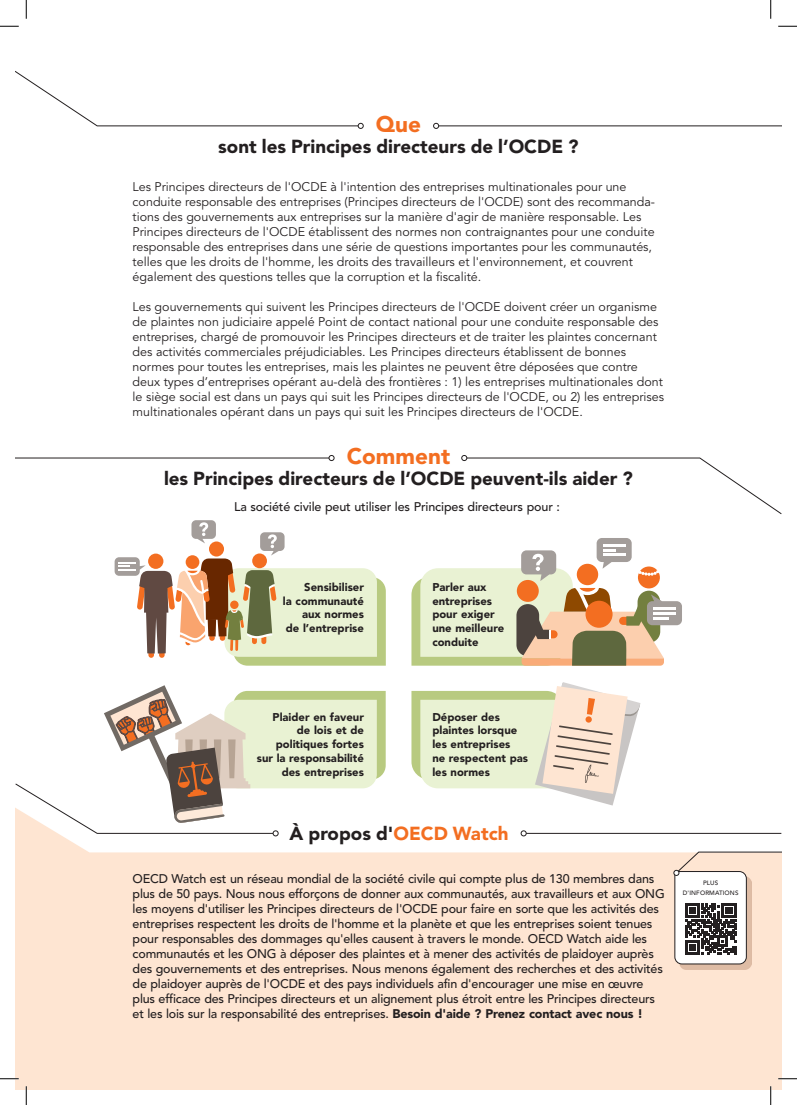
<style>
.page{position:relative;width:797px;height:1105px;background:#fff}
.page>*{position:absolute;margin:0;border:0;box-sizing:border-box;transform-origin:0 0}
.t1{font:900 22.5px "Avenir LT Std";color:#f36e21}
.t2{font:900 18.75px "Avenir LT Std";color:#231f20}
.t3{font:12.5px/15px "Avenir LT Std";color:#231f20}
.t4{font:500 12.5px/15px "Avenir LT Std";letter-spacing:-.015em;color:#231f20}
.t5{font:900 11.25px/13.8px "Avenir LT Std";color:#231f20}
.t6{font:500 6.25px/9.6px "Avenir LT Std";letter-spacing:.02em;color:#231f20;text-align:center}
.s1{color:#f36e21}
.s2{font-weight:900}
</style>
<div class="page">
<svg style="left:16px;top:805px;width:765px;height:284px;background:#fee8d7"></svg>
<hr style="left:436px;top:126px;width:345px;height:1px;background:#231f20">
<svg style="left:433px;top:123px;width:6px;height:6px"></svg>
<svg style="left:16px;top:71px;width:347px;height:58px"></svg>
<hr style="left:16px;top:458px;width:315px;height:1px;background:#231f20">
<svg style="left:329px;top:455px;width:5px;height:6px"></svg>
<svg style="left:461px;top:455px;width:320px;height:59px"></svg>
<hr style="left:523px;top:833px;width:258px;height:1px;background:#231f20">
<svg style="left:521px;top:831px;width:5px;height:5px"></svg>
<svg style="left:16px;top:685px;width:370px;height:151px"></svg>
<svg style="left:411px;top:682px;width:229px;height:123px"></svg>
<svg style="left:411px;top:538px;width:271px;height:128px"></svg>
<svg style="left:115px;top:520px;width:271px;height:146px"></svg>
<img style="left:679px;top:964px;width:72px;height:5px">
<svg style="left:673px;top:852px;width:108px;height:112px"></svg>
<div style="left:678px;top:880px;width:64px;height:14px;background:#fff"></div>
<svg style="left:0;top:25px;width:19px;height:2px"></svg>
<svg style="left:778px;top:25px;width:19px;height:2px"></svg>
<svg style="left:0;top:1078px;width:19px;height:1px"></svg>
<svg style="left:778px;top:1078px;width:19px;height:1px"></svg>
<svg style="left:25px;top:0;width:2px;height:19px"></svg>
<svg style="left:25px;top:1086px;width:2px;height:19px"></svg>
<svg style="left:770px;top:0;width:1px;height:19px"></svg>
<svg style="left:770px;top:1086px;width:1px;height:19px"></svg>
<h1 class="t1" style="left:376px;top:110px;width:46px">Que</h1>
<h2 class="t2" style="left:218px;top:135px;width:362px">sont les Principes directeurs de l’OCDE ?</h2>
<p class="t3" style="left:133px;top:180px;width:524px">Les Principes directeurs de l'OCDE à l'intention des entreprises multinationales pour une conduite responsable des entreprises (Principes directeurs de l'OCDE) sont des recommanda&shy;tions des gouvernements aux entreprises sur la manière d'agir de manière responsable. Les Principes directeurs de l'OCDE établissent des normes non contraignantes pour une conduite responsable des entreprises dans une série de questions importantes pour les communautés, telles que les droits de l'homme, les droits des travailleurs et l'environnement, et couvrent également des questions telles que la corruption et la fiscalité.</p>
<p class="t3" style="left:133px;top:300px;width:533px">Les gouvernements qui suivent les Principes directeurs de l'OCDE doivent créer un organisme de plaintes non judiciaire appelé Point de contact national pour une conduite responsable des entreprises, chargé de promouvoir les Principes directeurs et de traiter les plaintes concernant des activités commerciales préjudiciables. Les Principes directeurs établissent de bonnes normes pour toutes les entreprises, mais les plaintes ne peuvent être déposées que contre deux types d’entreprises opérant au-delà des frontières : 1) les entreprises multinationales dont le siège social est dans un pays qui suit les Principes directeurs de l'OCDE, ou 2) les entreprises multinationales opérant dans un pays qui suit les Principes directeurs de l'OCDE.</p>
<h1 class="t1" style="left:347px;top:442px;width:105px">Comment</h1>
<h2 class="t2" style="left:164px;top:467px;width:470px">les Principes directeurs de l’OCDE peuvent-ils aider ?</h2>
<p class="t4" style="left:234px;top:500px;width:327px">La société civile peut utiliser les Principes directeurs pour :</p>
<p class="t5" style="left:283px;top:580px;width:82px;text-align:right">Sensibiliser<br>la communauté aux normes<br>de l’entreprise</p>
<p class="t5" style="left:432px;top:580px;width:73px">Parler aux entreprises pour exiger une meilleure conduite</p>
<p class="t5" style="left:257px;top:710px;width:109px;text-align:right">Plaider en faveur de lois et de politiques fortes sur la responsabilité des entreprises</p>
<p class="t5" style="left:432px;top:710px;width:97px">Déposer des plaintes lorsque les entreprises<br>ne respectent pas les normes</p>
<h2 class="t2" style="left:289px;top:822px;width:220px">À propos d'<span class="s1">OECD Watch</span></h2>
<p class="t4" style="left:133px;top:871px;width:533px">OECD Watch est un réseau mondial de la société civile qui compte plus de 130 membres dans plus de 50 pays. Nous nous efforçons de donner aux communautés, aux travailleurs et aux ONG les moyens d'utiliser les Principes directeurs de l'OCDE pour faire en sorte que les activités des entreprises respectent les droits de l'homme et la planète et que les entreprises soient tenues pour responsables des dommages qu'elles causent à travers le monde. OECD Watch aide les communautés et les ONG à déposer des plaintes et à mener des activités de plaidoyer auprès des gouvernements et des entreprises. Nous menons également des recherches et des activités de plaidoyer auprès de l'OCDE et des pays individuels afin d'encourager une mise en œuvre plus efficace des Principes directeurs et un alignement plus étroit entre les Principes directeurs et les lois sur la responsabilité des entreprises. <span class="s2">Besoin d'aide ? Prenez contact avec nous !</span></p>
<p class="t6" style="left:682px;top:878px;width:57px">PLUS<br>D'INFORMATIONS</p>
</div>
